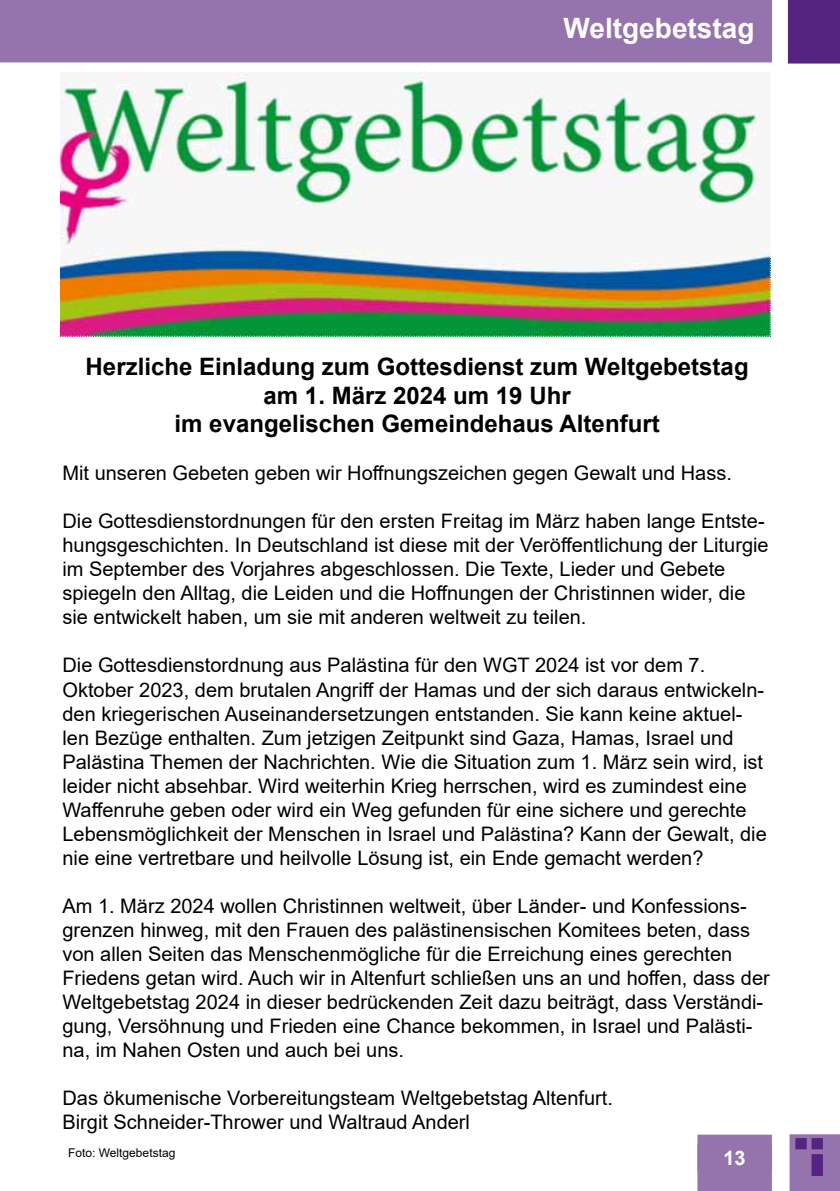
<style>
.page{position:relative;width:840px;height:1191px;background:#fff}
.page>*{position:absolute;margin:0;border:0;box-sizing:border-box;transform-origin:0 0}
.t1{font:700 28px "Arial";color:#fff}
.t2{font:700 24px/28.8px "Arial";color:#000;text-align:center}
.t3{font:20px/24px "Arial";color:#000}
.t4{font:700 20px "Arial";color:#fff}
.t5{font:12px "Arial";color:#000}
</style>
<div class="page">
<div style="left:0;top:0;width:771px;height:62px;background:#9574ad"></div>
<div style="left:787px;top:0;width:52px;height:64px;background:#552481"></div>
<div style="left:697px;top:1134px;width:74px;height:57px;background:#9574ad"></div>
<div style="left:698px;top:1145px;width:72px;height:25px;background:#9574ad"></div>
<div style="left:697px;top:1144px;width:74px;height:27px;border:2px solid #9574ad"></div>
<svg style="left:789px;top:1134px;width:50px;height:57px;background:#9575ad"></svg>
<div style="left:811px;top:1138px;width:11px;height:11px;background:#552481;border:2px solid #552481"></div>
<div style="left:794px;top:1138px;width:12px;height:11px;background:#552481;border:2px solid #552481"></div>
<div style="left:811px;top:1154px;width:11px;height:22px;background:#552481;border:2px solid #552481"></div>
<img style="left:61px;top:73px;width:708px;height:263px">
<h1 class="t1" style="left:563px;top:9px;width:192px">Weltgebetstag</h1>
<p class="t2" style="left:86px;top:352px;width:664px">Herzliche Einladung zum Gottesdienst zum Weltgebetstag am 1. März 2024 um 19 Uhr<br>im evangelischen Gemeindehaus Altenfurt</p>
<p class="t3" style="left:62px;top:461px;width:670px">Mit unseren Gebeten geben wir Hoffnungszeichen gegen Gewalt und Hass.</p>
<p class="t3" style="left:62px;top:509px;width:707px">Die Gottesdienstordnungen für den ersten Freitag im März haben lange Entste&shy;hungsgeschichten. In Deutschland ist diese mit der Veröffentlichung der Liturgie im September des Vorjahres abgeschlossen. Die Texte, Lieder und Gebete spiegeln den Alltag, die Leiden und die Hoffnungen der Christinnen wider, die sie entwickelt haben, um sie mit anderen weltweit zu teilen.</p>
<p class="t3" style="left:62px;top:653px;width:705px">Die Gottesdienstordnung aus Palästina für den WGT 2024 ist vor dem 7.<br>Oktober 2023, dem brutalen Angriff der Hamas und der sich daraus entwickeln&shy;den kriegerischen Auseinandersetzungen entstanden. Sie kann keine aktuel&shy;len Bezüge enthalten. Zum jetzigen Zeitpunkt sind Gaza, Hamas, Israel und Palästina Themen der Nachrichten. Wie die Situation zum 1. März sein wird, ist leider nicht absehbar. Wird weiterhin Krieg herrschen, wird es zumindest eine Waffenruhe geben oder wird ein Weg gefunden für eine sichere und gerechte Lebensmöglichkeit der Menschen in Israel und Palästina? Kann der Gewalt, die nie eine vertretbare und heilvolle Lösung ist, ein Ende gemacht werden?</p>
<p class="t3" style="left:62px;top:893px;width:708px">Am 1. März 2024 wollen Christinnen weltweit, über Länder- und Konfessions&shy;grenzen hinweg, mit den Frauen des palästinensischen Komitees beten, dass von allen Seiten das Menschenmögliche für die Erreichung eines gerechten Friedens getan wird. Auch wir in Altenfurt schließen uns an und hoffen, dass der Weltgebetstag 2024 in dieser bedrückenden Zeit dazu beiträgt, dass Verständi&shy;gung, Versöhnung und Frieden eine Chance bekommen, in Israel und Palästi&shy;na, im Nahen Osten und auch bei uns.</p>
<p class="t3" style="left:62px;top:1085px;width:551px">Das ökumenische Vorbereitungsteam Weltgebetstag Altenfurt.<br>Birgit Schneider-Thrower und Waltraud Anderl</p>
<p class="t5" style="left:68px;top:1144px;width:109px">Foto: Weltgebetstag</p>
<p class="t4" style="left:723px;top:1143px;width:24px">13</p>
</div>
